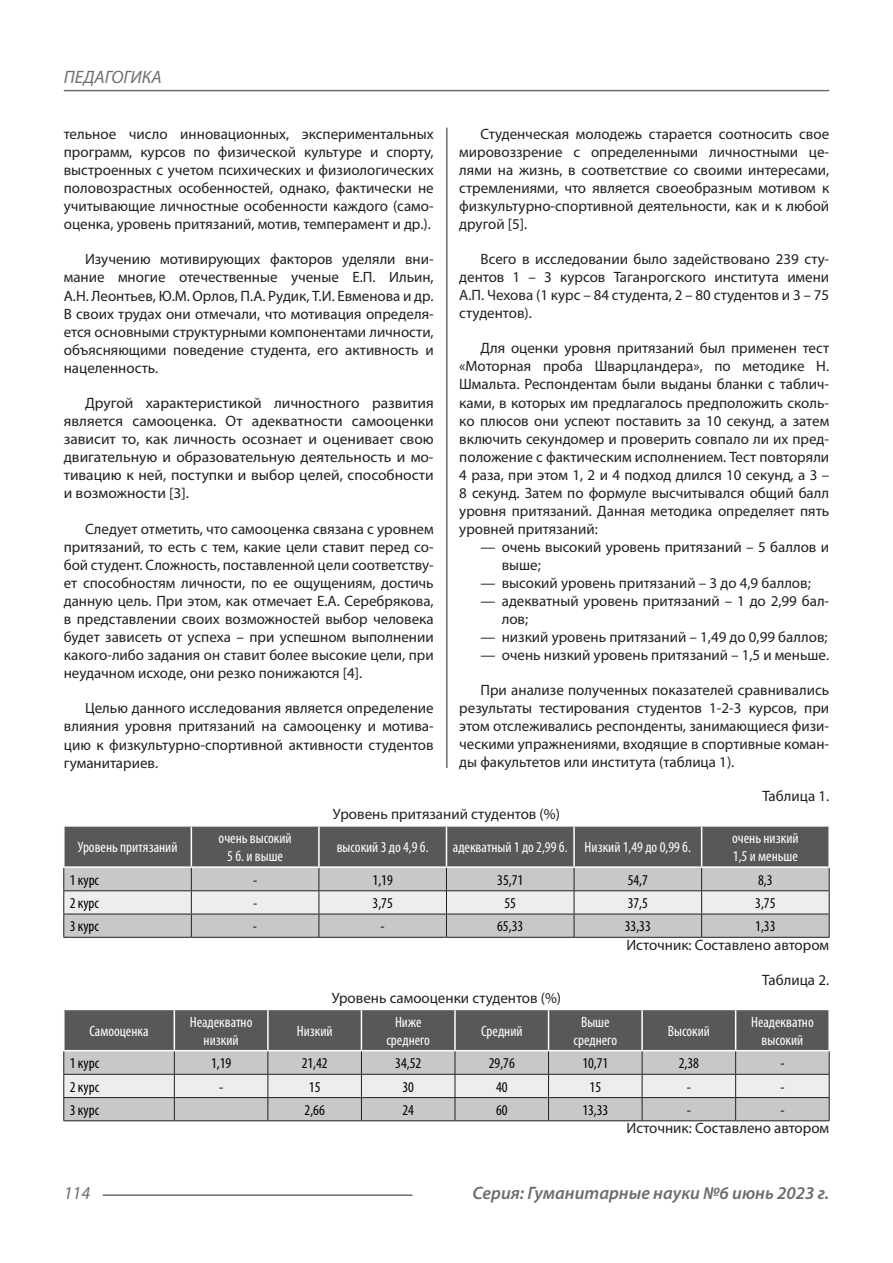
<style>
.page{position:relative;width:893px;height:1263px;background:#fff}
.page>*{position:absolute;margin:0;border:0;box-sizing:border-box;transform-origin:0 0}
.t1{font:italic 600 18px "Myriad Pro";color:#6c6d70}
.t2{font:italic 18px "Myriad Pro";color:#6c6d70}
.Статья_текст{font:15px/18.1px "Myriad Pro";color:#231f20;text-align:justify}
.Таблица_Заголовок_Яч{font:condensed 15px "Myriad Pro";color:#fff}
.Таблица_Строка{font:condensed 15px "Myriad Pro";color:#000}
</style>
<div class="page">
<hr style="left:446px;top:128px;width:1px;height:1007px;background:#231f20">
<hr style="left:103px;top:1194px;width:309px;height:2px;background:#6c6d70">
<hr style="left:64px;top:90px;width:765px;height:1px;background:#6c6d70">
<div style="left:440px;top:767px;width:12px;height:369px;background:#fff"></div>
<svg style="left:63px;top:826px;width:767px;height:111px;background:#a4a4a6"></svg>
<hr style="left:63px;top:937px;width:128px;height:1px;background:#231f20">
<hr style="left:191px;top:937px;width:128px;height:1px;background:#231f20">
<hr style="left:319px;top:937px;width:127px;height:1px;background:#231f20">
<hr style="left:446px;top:937px;width:128px;height:1px;background:#231f20">
<hr style="left:574px;top:937px;width:128px;height:1px;background:#231f20">
<hr style="left:702px;top:937px;width:128px;height:1px;background:#231f20">
<svg style="left:63px;top:1009px;width:767px;height:111px;background:#a4a5a7"></svg>
<hr style="left:63px;top:1120px;width:111px;height:1px;background:#231f20">
<hr style="left:174px;top:1120px;width:94px;height:1px;background:#231f20">
<hr style="left:268px;top:1120px;width:93px;height:1px;background:#231f20">
<hr style="left:361px;top:1120px;width:94px;height:1px;background:#231f20">
<hr style="left:455px;top:1120px;width:94px;height:1px;background:#231f20">
<hr style="left:549px;top:1120px;width:93px;height:1px;background:#231f20">
<hr style="left:642px;top:1120px;width:94px;height:1px;background:#231f20">
<hr style="left:736px;top:1120px;width:94px;height:1px;background:#231f20">
<p class="t2" style="left:64px;top:66px;width:100px">ПЕДАГОГИКА</p>
<p class="Статья_текст" style="left:459px;top:125px;width:371px;text-indent:21px">Студенческая молодежь старается соотносить свое мировоззрение с определенными личностными це&shy;лями на жизнь, в соответствие со своими интересами, стремлениями, что является своеобразным мотивом к физкультурно-спортивной деятельности, как и к любой другой [5].</p>
<p class="Статья_текст" style="left:459px;top:250px;width:371px;text-indent:21px">Всего в исследовании было задействовано 239 сту&shy;дентов 1 – 3 курсов Таганрогского института имени А.П. Чехова (1 курс – 84 студента, 2 – 80 студентов и 3 – 75 студентов).</p>
<p class="Статья_текст" style="left:459px;top:339px;width:371px;text-indent:21px">Для оценки уровня притязаний был применен тест «Моторная проба Шварцландера», по методике Н.<br>Шмальта. Респондентам были выданы бланки с таблич&shy;ками, в которых им предлагалось предположить сколь&shy;ко плюсов они успеют поставить за 10 секунд, а затем включить секундомер и проверить совпало ли их пред&shy;положение с фактическим исполнением. Тест повторяли 4 раза, при этом 1, 2 и 4 подход длился 10 секунд, а 3 – 8 секунд. Затем по формуле высчитывался общий балл уровня притязаний. Данная методика определяет пять уровней притязаний:</p>
<p class="Статья_текст" style="left:502px;top:537px;width:329px;text-indent:-21px">— очень высокий уровень притязаний – 5 баллов и выше;</p>
<p class="Статья_текст" style="left:480px;top:573px;width:332px">— высокий уровень притязаний – 3 до 4,9 баллов;</p>
<p class="Статья_текст" style="left:502px;top:591px;width:329px;text-indent:-21px">— адекватный уровень притязаний – 1 до 2,99 бал&shy;лов;</p>
<p class="Статья_текст" style="left:480px;top:627px;width:349px">— низкий уровень притязаний – 1,49 до 0,99 баллов;</p>
<p class="Статья_текст" style="left:480px;top:646px;width:350px">— очень низкий уровень притязаний – 1,5 и меньше.</p>
<p class="Статья_текст" style="left:459px;top:681px;width:371px;text-indent:21px">При анализе полученных показателей сравнивались результаты тестирования студентов 1-2-3 курсов, при этом отслеживались респонденты, занимающиеся физи&shy;ческими упражнениями, входящие в спортивные коман&shy;ды факультетов или института (таблица 1).</p>
<p class="Статья_текст" style="left:762px;top:787px;width:68px">Таблица 1.</p>
<p class="Статья_текст" style="left:333px;top:805px;width:229px">Уровень притязаний студентов (%)</p>
<p class="Статья_текст" style="left:64px;top:124px;width:371px">тельное число инновационных, экспериментальных программ, курсов по физической культуре и спорту, выстроенных с учетом психических и физиологических половозрастных особенностей, однако, фактически не учитывающие личностные особенности каждого (само&shy;оценка, уровень притязаний, мотив, темперамент и др.).</p>
<p class="Статья_текст" style="left:64px;top:250px;width:371px;text-indent:21px">Изучению мотивирующих факторов уделяли вни&shy;мание многие отечественные ученые Е.П. Ильин, А.Н. Леонтьев, Ю.М. Орлов, П.А. Рудик, Т.И. Евменова и др.<br>В своих трудах они отмечали, что мотивация определя&shy;ется основными структурными компонентами личности, объясняющими поведение студента, его активность и нацеленность.</p>
<p class="Статья_текст" style="left:64px;top:394px;width:371px;text-indent:21px">Другой характеристикой личностного развития является самооценка. От адекватности самооценки зависит то, как личность осознает и оценивает свою двигательную и образовательную деятельность и мо&shy;тивацию к ней, поступки и выбор целей, способности и возможности [3].</p>
<p class="Статья_текст" style="left:64px;top:519px;width:371px;text-indent:21px">Следует отметить, что самооценка связана с уровнем притязаний, то есть с тем, какие цели ставит перед со&shy;бой студент. Сложность, поставленной цели соответству&shy;ет способностям личности, по ее ощущениям, достичь данную цель. При этом, как отмечает Е.А. Серебрякова, в представлении своих возможностей выбор человека будет зависеть от успеха – при успешном выполнении какого-либо задания он ставит более высокие цели, при неудачном исходе, они резко понижаются [4].</p>
<p class="Статья_текст" style="left:64px;top:699px;width:371px;text-indent:21px">Целью данного исследования является определение влияния уровня притязаний на самооценку и мотива&shy;цию к физкультурно-спортивной активности студентов гуманитариев.</p>
<p class="Таблица_Заголовок_Яч" style="left:78px;top:838px;width:101px">Уровень притязаний</p>
<p class="Таблица_Заголовок_Яч" style="left:219px;top:829px;width:74px">очень высокий</p>
<p class="Таблица_Заголовок_Яч" style="left:227px;top:847px;width:57px">5 б. и выше</p>
<p class="Таблица_Заголовок_Яч" style="left:337px;top:838px;width:93px">высокий 3 до 4,9 б.</p>
<p class="Таблица_Заголовок_Яч" style="left:453px;top:838px;width:116px">адекватный 1 до 2,99 б.</p>
<p class="Таблица_Заголовок_Яч" style="left:585px;top:838px;width:108px">Низкий 1,49 до 0,99 б.</p>
<p class="Таблица_Заголовок_Яч" style="left:732px;top:829px;width:68px">очень низкий</p>
<p class="Таблица_Заголовок_Яч" style="left:733px;top:847px;width:66px">1,5 и меньше</p>
<p class="Таблица_Строка" style="left:70px;top:871px;width:31px">1 курс</p>
<p class="Таблица_Строка" style="left:253px;top:871px;width:6px">-</p>
<p class="Таблица_Строка" style="left:373px;top:871px;width:22px">1,19</p>
<p class="Таблица_Строка" style="left:497px;top:871px;width:28px">35,71</p>
<p class="Таблица_Строка" style="left:628px;top:871px;width:22px">54,7</p>
<p class="Таблица_Строка" style="left:758px;top:871px;width:16px">8,3</p>
<p class="Таблица_Строка" style="left:70px;top:894px;width:31px">2 курс</p>
<p class="Таблица_Строка" style="left:253px;top:894px;width:6px">-</p>
<p class="Таблица_Строка" style="left:373px;top:894px;width:22px">3,75</p>
<p class="Таблица_Строка" style="left:504px;top:894px;width:13px">55</p>
<p class="Таблица_Строка" style="left:628px;top:894px;width:22px">37,5</p>
<p class="Таблица_Строка" style="left:755px;top:894px;width:22px">3,75</p>
<p class="Таблица_Строка" style="left:70px;top:917px;width:31px">3 курс</p>
<p class="Таблица_Строка" style="left:253px;top:917px;width:6px">-</p>
<p class="Таблица_Строка" style="left:381px;top:917px;width:6px">-</p>
<p class="Таблица_Строка" style="left:497px;top:917px;width:28px">65,33</p>
<p class="Таблица_Строка" style="left:625px;top:917px;width:28px">33,33</p>
<p class="Таблица_Строка" style="left:755px;top:917px;width:22px">1,33</p>
<p class="Статья_текст" style="left:626px;top:935px;width:204px">Источник: Составлено автором</p>
<p class="Статья_текст" style="left:762px;top:970px;width:68px">Таблица 2.</p>
<p class="Статья_текст" style="left:332px;top:988px;width:231px">Уровень самооценки студентов (%)</p>
<p class="Таблица_Заголовок_Яч" style="left:89px;top:1022px;width:61px">Самооценка</p>
<p class="Таблица_Заголовок_Яч" style="left:581px;top:1013px;width:30px">Выше</p>
<p class="Таблица_Заголовок_Яч" style="left:574px;top:1031px;width:45px">среднего</p>
<p class="Таблица_Заголовок_Яч" style="left:190px;top:1013px;width:64px">Неадекватно</p>
<p class="Таблица_Заголовок_Яч" style="left:204px;top:1031px;width:36px">низкий</p>
<p class="Таблица_Заголовок_Яч" style="left:395px;top:1013px;width:28px">Ниже</p>
<p class="Таблица_Заголовок_Яч" style="left:386px;top:1031px;width:45px">среднего</p>
<p class="Таблица_Заголовок_Яч" style="left:751px;top:1013px;width:64px">Неадекватно</p>
<p class="Таблица_Заголовок_Яч" style="left:762px;top:1031px;width:43px">высокий</p>
<p class="Таблица_Заголовок_Яч" style="left:481px;top:1022px;width:43px">Средний</p>
<p class="Таблица_Заголовок_Яч" style="left:668px;top:1022px;width:44px">Высокий</p>
<p class="Таблица_Заголовок_Яч" style="left:297px;top:1022px;width:37px">Низкий</p>
<p class="Таблица_Строка" style="left:70px;top:1054px;width:31px">1 курс</p>
<p class="Таблица_Строка" style="left:211px;top:1054px;width:22px">1,19</p>
<p class="Таблица_Строка" style="left:302px;top:1054px;width:28px">21,42</p>
<p class="Таблица_Строка" style="left:395px;top:1054px;width:28px">34,52</p>
<p class="Таблица_Строка" style="left:489px;top:1054px;width:28px">29,76</p>
<p class="Таблица_Строка" style="left:582px;top:1054px;width:28px">10,71</p>
<p class="Таблица_Строка" style="left:679px;top:1054px;width:22px">2,38</p>
<p class="Таблица_Строка" style="left:780px;top:1054px;width:6px">-</p>
<p class="Таблица_Строка" style="left:70px;top:1077px;width:31px">2 курс</p>
<p class="Таблица_Строка" style="left:219px;top:1077px;width:6px">-</p>
<p class="Таблица_Строка" style="left:309px;top:1077px;width:13px">15</p>
<p class="Таблица_Строка" style="left:402px;top:1077px;width:13px">30</p>
<p class="Таблица_Строка" style="left:496px;top:1077px;width:13px">40</p>
<p class="Таблица_Строка" style="left:590px;top:1077px;width:13px">15</p>
<p class="Таблица_Строка" style="left:687px;top:1077px;width:6px">-</p>
<p class="Таблица_Строка" style="left:780px;top:1077px;width:6px">-</p>
<p class="Таблица_Строка" style="left:70px;top:1101px;width:31px">3 курс</p>
<p class="Таблица_Строка" style="left:305px;top:1101px;width:22px">2,66</p>
<p class="Таблица_Строка" style="left:402px;top:1101px;width:13px">24</p>
<p class="Таблица_Строка" style="left:496px;top:1101px;width:13px">60</p>
<p class="Таблица_Строка" style="left:582px;top:1101px;width:28px">13,33</p>
<p class="Таблица_Строка" style="left:687px;top:1101px;width:6px">-</p>
<p class="Таблица_Строка" style="left:780px;top:1101px;width:6px">-</p>
<p class="Статья_текст" style="left:626px;top:1119px;width:204px">Источник: Составлено автором</p>
<p class="t2" style="left:64px;top:1182px;width:28px">114</p>
<p class="t1" style="left:472px;top:1182px;width:358px">Серия: Гуманитарные науки №6 июнь 2023 г.</p>
</div>
